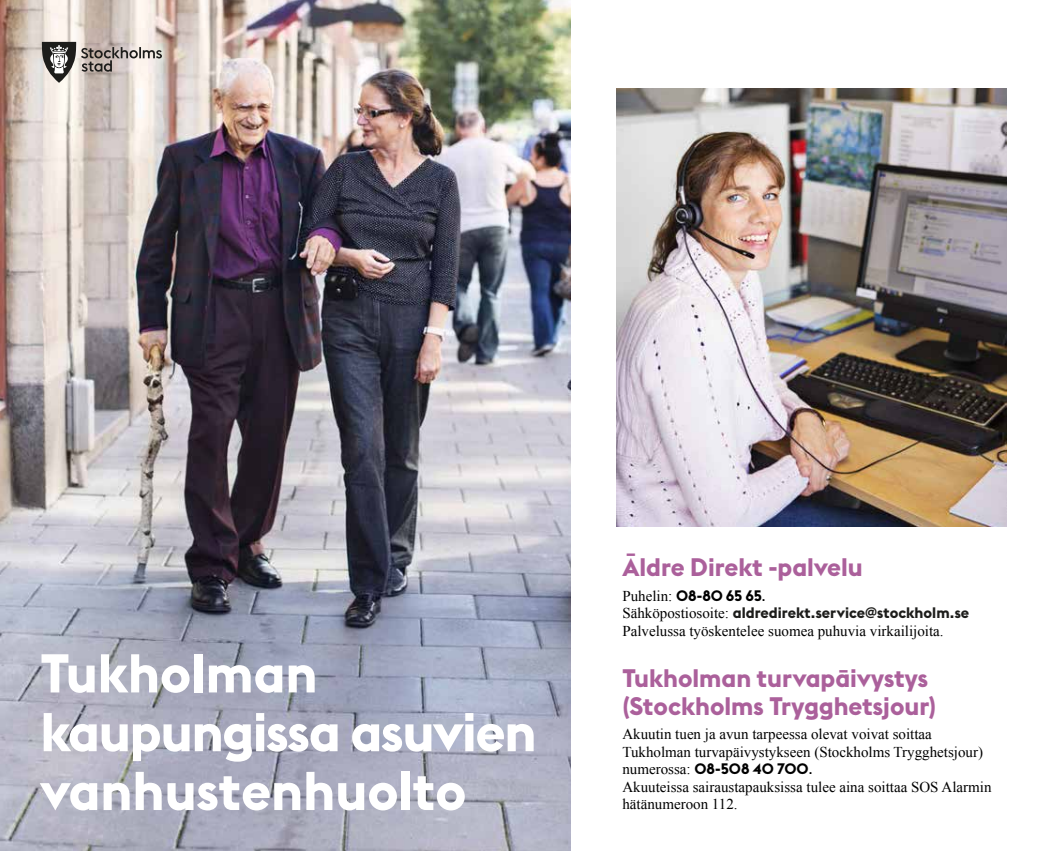
<style>
.page{position:relative;width:1063px;height:851px;background:#fff}
.page>*{position:absolute;margin:0;border:0;box-sizing:border-box;transform-origin:0 0}
.t1{font:700 53.75px/58.8px "Stockholm Type Display";color:#fff}
.t2{font:700 25px/27.5px "Stockholm Type Display";color:#ab609b}
.Bröd{font:15px/17.5px "Times New Roman";color:#000}
.Bröd-2{font:700 15px "Stockholm Type";color:#1d1d1b}
.Bröd-3{font:700 15px "Stockholm Type";color:#000}
.s1{font-family:"Times New Roman";font-weight:400}
.s2{font-weight:400}
.s3{font-family:"Times New Roman";font-weight:400;color:#000}
.s4{font-family:"Stockholm Type";font-weight:700}
.s5{font-family:"Stockholm Type"}
</style>
<div class="page">
<img style="left:617px;top:89px;width:389px;height:437px">
<img style="left:0;top:0;width:570px;height:850px">
<svg style="left:42px;top:42px;width:120px;height:41px;background:#afa8a4"></svg>
<p class="t1" style="left:40px;top:641px;width:498px">Tukholman kaupungissa asuvien vanhustenhuolto</p>
<h2 class="t2" style="left:622px;top:552px;width:242px">Äldre Direkt -palvelu</h2>
<p class="Bröd-3" style="left:622px;top:584px;width:145px"><span class="s1">Puhelin:</span> 08-80 65 65<span class="s2">.</span></p>
<p class="Bröd-2" style="left:622px;top:602px;width:348px"><span class="s3">Sähköpostiosoite:</span> aldredirekt.service@stockholm.se</p>
<p class="Bröd" style="left:622px;top:621px;width:323px">Palvelussa työskentelee suomea puhuvia virkailijoita.</p>
<h2 class="t2" style="left:622px;top:663px;width:315px">Tukholman turvapäivystys (Stockholms Trygghetsjour)</h2>
<p class="Bröd" style="left:622px;top:725px;width:311px">Akuutin tuen ja avun tarpeessa olevat voivat soittaa</p>
<p class="Bröd" style="left:622px;top:742px;width:362px">Tukholman turvapäivystykseen (Stockholms Trygghetsjour) numerossa: <span class="s4">08-508 40 700</span><span class="s5">.</span></p>
<p class="Bröd" style="left:622px;top:777px;width:371px">Akuuteissa sairaustapauksissa tulee aina soittaa SOS Alarmin hätänumeroon 112.</p>
</div>
